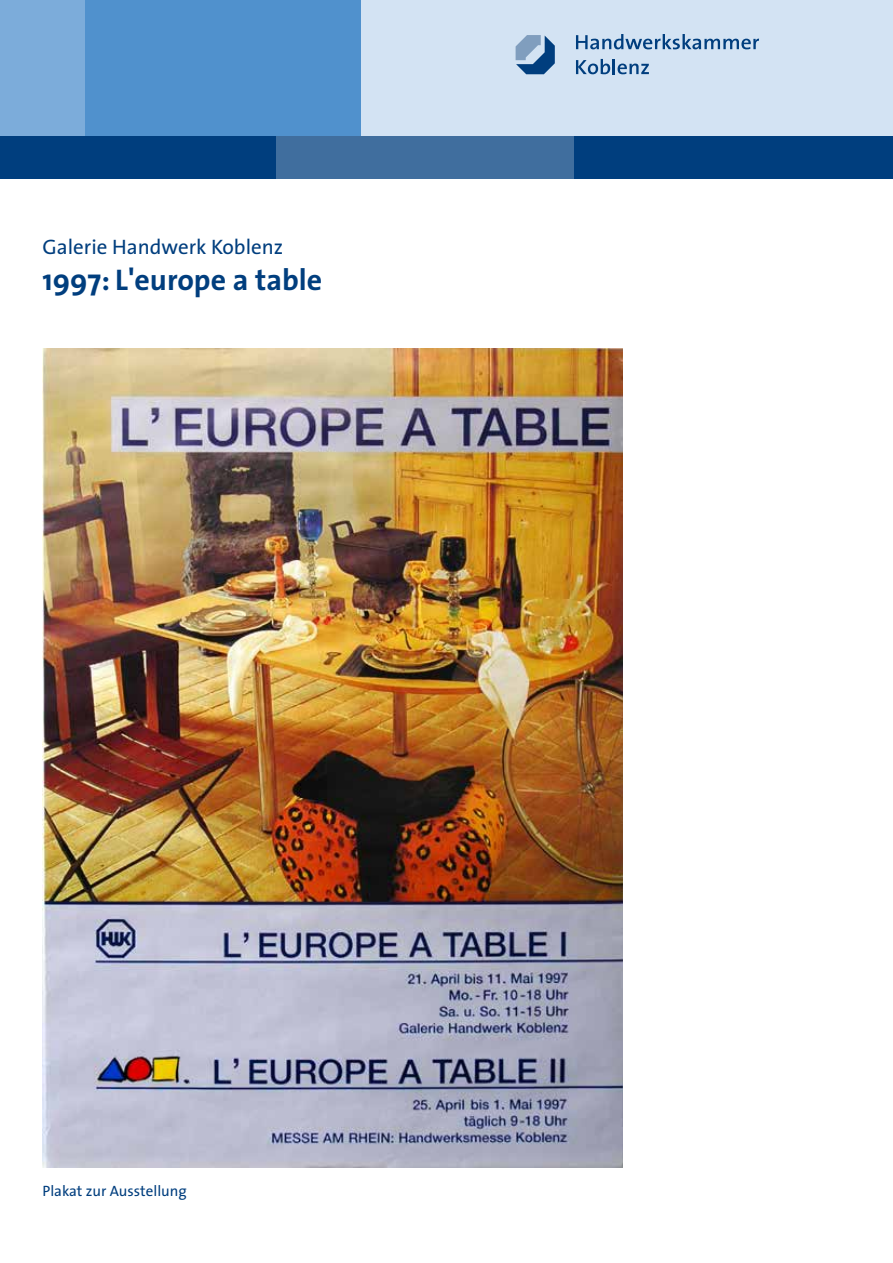
<style>
.page{position:relative;width:893px;height:1263px;background:#fff}
.page>*{position:absolute;margin:0;border:0;box-sizing:border-box;transform-origin:0 0}
.t1{font:700 30px "The Sans";color:#003e7e}
.t2{font:21px "The Sans";color:#003e7e}
.t3{font:15px "The Sans";color:#003e7e}
</style>
<div class="page">
<div style="left:0;top:0;width:85px;height:136px;background:#7cacda"></div>
<div style="left:85px;top:0;width:340px;height:136px;background:#5091cd"></div>
<div style="left:574px;top:136px;width:319px;height:43px;background:#003e7e"></div>
<div style="left:0;top:136px;width:276px;height:43px;background:#003e7e"></div>
<div style="left:276px;top:136px;width:298px;height:43px;background:#406e9e"></div>
<div style="left:361px;top:0;width:532px;height:136px;background:#d3e3f3"></div>
<svg style="left:576px;top:34px;width:183px;height:15px"></svg>
<svg style="left:576px;top:59px;width:73px;height:15px"></svg>
<svg style="left:516px;top:35px;width:39px;height:39px"></svg>
<img style="left:43px;top:349px;width:580px;height:818px">
<p class="t2" style="left:43px;top:233px;width:242px">Galerie Handwerk Koblenz</p>
<h1 class="t1" style="left:43px;top:261px;width:281px">1997: L'europe a table</h1>
<p class="t3" style="left:43px;top:1181px;width:146px">Plakat zur Ausstellung</p>
</div>
